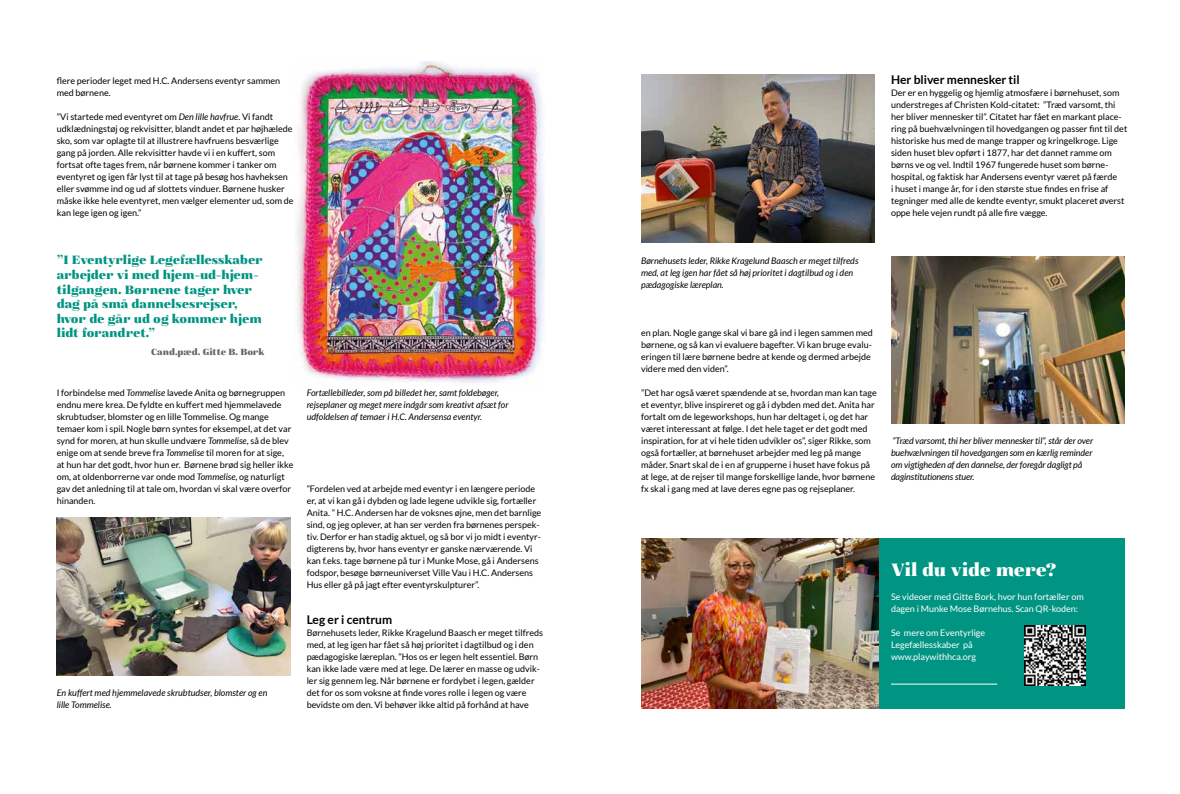
<style>
.page{position:relative;width:1180px;height:794px;background:#fff}
.page>*{position:absolute;margin:0;border:0;box-sizing:border-box;transform-origin:0 0}
.t1{font:900 18px "Magnel Display";letter-spacing:-.01em;color:#fff}
.t2{font:900 12.1px/14.5px "Magnel Display";letter-spacing:-.01em;color:#009482}
.t3{font:700 12px "Lato";color:#000}
.t4{font:9px/12px "Lato";color:#000}
.t5{font:italic 9px/12px "Lato";color:#000}
.t6{font:9px/12px "Lato";color:#fff}
.t7{font:900 9px "Magnel Display";color:#646363}
.s1{font-style:italic}
</style>
<div class="page">
<img style="left:296px;top:62px;width:249px;height:322px">
<img style="left:641px;top:74px;width:233px;height:168px">
<div style="left:641px;top:538px;width:483px;height:171px;background:#009482"></div>
<img style="left:641px;top:538px;width:237px;height:171px">
<img style="left:891px;top:257px;width:233px;height:167px">
<img style="left:1024px;top:625px;width:60px;height:60px">
<hr style="left:890px;top:683px;width:107px;height:1px;background:#fff">
<img style="left:57px;top:517px;width:233px;height:158px">
<p class="t4" style="left:57px;top:75px;width:225px">flere perioder leget med H.C. Andersens eventyr sammen med børnene.</p>
<p class="t4" style="left:57px;top:111px;width:238px">”Vi startede med eventyret om <span class="s1">Den lille havfrue</span>. Vi fandt udklædningstøj og rekvisitter, blandt andet et par højhælede sko, som var oplagte til at illustrere havfruens besværlige gang på jorden. Alle rekvisitter havde vi i en kuffert, som fortsat ofte tages frem, når børnene kommer i tanker om eventyret og igen får lyst til at tage på besøg hos havheksen eller svømme ind og ud af slottets vinduer. Børnene husker måske ikke hele eventyret, men vælger elementer ud, som de kan lege igen og igen.”</p>
<h2 class="t2" style="left:57px;top:253px;width:208px">”I Eventyrlige Legefællesskaber arbejder vi med hjem-ud-hjem&shy;tilgangen. Børnene tager hver dag på små dannelsesrejser, hvor de går ud og kommer hjem lidt forandret.”</h2>
<p class="t7" style="left:151px;top:346px;width:115px">Cand.pæd. Gitte B. Bork</p>
<p class="t4" style="left:57px;top:387px;width:238px">I forbindelse med <span class="s1">Tommelise</span> lavede Anita og børnegruppen endnu mere krea. De fyldte en kuffert med hjemmelavede skrubtudser, blomster og en lille Tommelise. Og mange temaer kom i spil. Nogle børn syntes for eksempel, at det var synd for moren, at hun skulle undvære <span class="s1">Tommelise</span>, så de blev enige om at sende breve fra <span class="s1">Tommelise</span> til moren for at sige, at hun har det godt, hvor hun er. Børnene brød sig heller ikke om, at oldenborrerne var onde mod <span class="s1">Tommelise</span>, og naturligt gav det anledning til at tale om, hvordan vi skal være overfor hinanden.</p>
<p class="t5" style="left:57px;top:687px;width:212px">En kuffert med hjemmelavede skrubtudser, blomster og en lille Tommelise.</p>
<p class="t5" style="left:306px;top:387px;width:203px">Fortællebilleder, som på billedet her, samt foldebøger, rejseplaner og meget mere indgår som kreativt afsæt for udfoldelsen af temaer i H.C. Andersensa eventyr.</p>
<p class="t4" style="left:306px;top:483px;width:236px">”Fordelen ved at arbejde med eventyr i en længere periode er, at vi kan gå i dybden og lade legene udvikle sig, fortæller Anita. ” H.C. Andersen har de voksnes øjne, men det barnlige sind, og jeg oplever, at han ser verden fra børnenes perspek&shy;tiv. Derfor er han stadig aktuel, og så bor vi jo midt i eventyr&shy;digterens by, hvor hans eventyr er ganske nærværende. Vi kan f.eks. tage børnene på tur i Munke Mose, gå i Andersens fodspor, besøge børneuniverset Ville Vau i H.C. Andersens Hus eller gå på jagt efter eventyrskulpturer”.</p>
<h3 class="t3" style="left:306px;top:613px;width:87px">Leg er i centrum</h3>
<p class="t4" style="left:306px;top:627px;width:238px">Børnehusets leder, Rikke Kragelund Baasch er meget tilfreds med, at leg igen har fået så høj prioritet i dagtilbud og i den pædagogiske læreplan. ”Hos os er legen helt essentiel. Børn kan ikke lade være med at lege. De lærer en masse og udvik&shy;ler sig gennem leg. Når børnene er fordybet i legen, gælder det for os som voksne at finde vores rolle i legen og være bevidste om den. Vi behøver ikke altid på forhånd at have</p>
<h3 class="t3" style="left:890px;top:73px;width:130px">Her bliver mennesker til</h3>
<p class="t4" style="left:890px;top:87px;width:238px">Der er en hyggelig og hjemlig atmosfære i børnehuset, som understreges af Christen Kold-citatet: ”Træd varsomt, thi her bliver mennesker til”. Citatet har fået en markant place&shy;ring på buehvælvningen til hovedgangen og passer fint til det historiske hus med de mange trapper og kringelkroge. Lige siden huset blev opført i 1877, har det dannet ramme om børns ve og vel. Indtil 1967 fungerede huset som børne&shy;hospital, og faktisk har Andersens eventyr været på færde<br>i huset i mange år, for i den største stue findes en frise af tegninger med alle de kendte eventyr, smukt placeret øverst oppe hele vejen rundt på alle fire vægge.</p>
<p class="t5" style="left:641px;top:255px;width:219px">Børnehusets leder, Rikke Kragelund Baasch er meget tilfreds med, at leg igen har fået så høj prioritet i dagtilbud og i den pædagogiske læreplan.</p>
<p class="t4" style="left:641px;top:327px;width:233px">en plan. Nogle gange skal vi bare gå ind i legen sammen med børnene, og så kan vi evaluere bagefter. Vi kan bruge evalu&shy;eringen til lære børnene bedre at kende og dermed arbejde videre med den viden”.</p>
<p class="t4" style="left:641px;top:387px;width:237px">”Det har også været spændende at se, hvordan man kan tage et eventyr, blive inspireret og gå i dybden med det. Anita har fortalt om de legeworkshops, hun har deltaget i, og det har været interessant at følge. I det hele taget er det godt med inspiration, for at vi hele tiden udvikler os”, siger Rikke, som også fortæller, at børnehuset arbejder med leg på mange måder. Snart skal de i en af grupperne i huset have fokus på at lege, at de rejser til mange forskellige lande, hvor børnene fx skal i gang med at lave deres egne pas og rejseplaner.</p>
<p class="t5" style="left:890px;top:435px;width:204px">”Træd varsomt, thi her bliver mennesker til”, står der over buehvælvningen til hovedgangen som en kærlig reminder om vigtigheden af den dannelse, der foregår dagligt på daginstitutionens stuer.</p>
<h1 class="t1" style="left:890px;top:558px;width:167px">Vil du vide mere?</h1>
<p class="t6" style="left:890px;top:591px;width:194px">Se videoer med Gitte Bork, hvor hun fortæller om dagen i Munke Mose Børnehus. Scan QR-koden:</p>
<p class="t6" style="left:890px;top:627px;width:96px">Se mere om Eventyrlige<br>Legefællesskaber på www.playwithhca.org</p>
</div>
